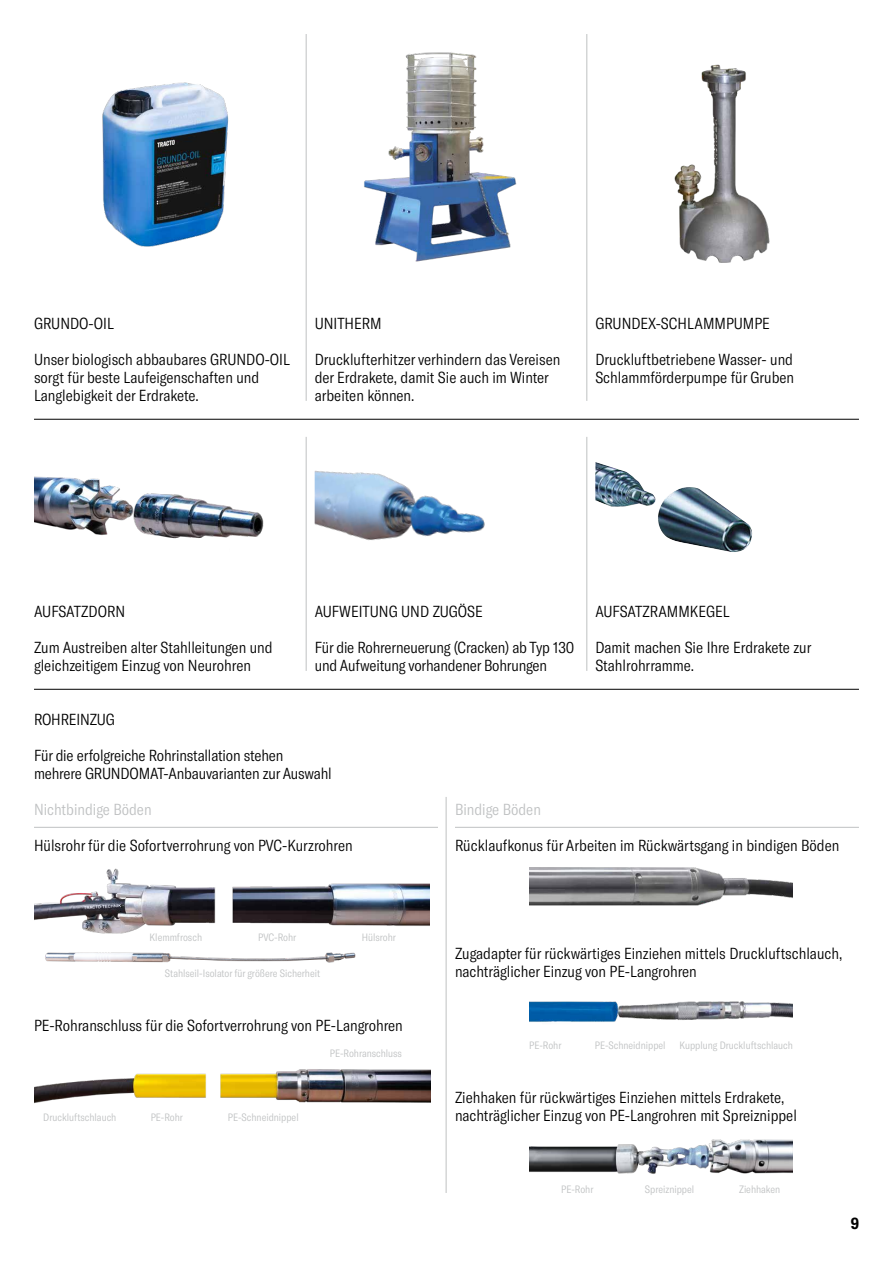
<style>
.page{position:relative;width:893px;height:1263px;background:#fff}
.page>*{position:absolute;margin:0;border:0;box-sizing:border-box;transform-origin:0 0}
.t1{font:300 condensed 15.75px/18px "GT America";color:#000}
.t2{font:300 condensed 15.75px "GT America";color:#bfc1c2}
.t3{font:700 condensed 15.75px "GT America";color:#000}
.t4{font:300 condensed 10.5px "GT America";color:#bfc1c2}
</style>
<div class="page">
<img style="left:364px;top:52px;width:153px;height:210px">
<img style="left:674px;top:64px;width:96px;height:199px">
<img style="left:102px;top:82px;width:127px;height:165px">
<img style="left:34px;top:476px;width:230px;height:63px">
<img style="left:315px;top:470px;width:170px;height:71px">
<img style="left:595px;top:462px;width:158px;height:90px">
<hr style="left:34px;top:419px;width:825px;height:1px;background:#000">
<hr style="left:34px;top:689px;width:825px;height:1px;background:#000">
<hr style="left:306px;top:34px;width:1px;height:367px;background:#bfc1c2">
<hr style="left:586px;top:34px;width:1px;height:367px;background:#bfc1c2">
<hr style="left:306px;top:437px;width:1px;height:234px;background:#bfc1c2">
<hr style="left:446px;top:797px;width:1px;height:396px;background:#bfc1c2">
<hr style="left:586px;top:437px;width:1px;height:234px;background:#bfc1c2">
<hr style="left:34px;top:827px;width:404px;height:1px;background:#bfc1c2">
<hr style="left:455px;top:827px;width:404px;height:1px;background:#bfc1c2">
<img style="left:34px;top:869px;width:395px;height:65px">
<img style="left:34px;top:1069px;width:396px;height:35px">
<img style="left:529px;top:1001px;width:264px;height:21px">
<img style="left:529px;top:1139px;width:264px;height:35px">
<img style="left:529px;top:867px;width:264px;height:39px">
<img style="left:45px;top:952px;width:311px;height:11px">
<p class="t1" style="left:34px;top:314px;width:81px">GRUNDO-OIL</p>
<p class="t1" style="left:34px;top:350px;width:258px">Unser biologisch abbaubares GRUNDO-OIL sorgt für beste Laufeigenschaften und<br>Langlebigkeit der Erdrakete.</p>
<p class="t1" style="left:315px;top:314px;width:69px">UNITHERM</p>
<p class="t1" style="left:315px;top:350px;width:247px">Drucklufterhitzer verhindern das Vereisen der Erdrakete, damit Sie auch im Winter arbeiten können.</p>
<p class="t1" style="left:595px;top:314px;width:176px">GRUNDEX-SCHLAMMPUMPE</p>
<p class="t1" style="left:595px;top:350px;width:200px">Druckluftbetriebene Wasser- und<br>Schlammförderpumpe für Gruben</p>
<p class="t1" style="left:34px;top:602px;width:93px">AUFSATZDORN</p>
<p class="t1" style="left:34px;top:638px;width:240px">Zum Austreiben alter Stahlleitungen und gleichzeitigem Einzug von Neurohren</p>
<p class="t1" style="left:315px;top:602px;width:170px">AUFWEITUNG UND ZUGÖSE</p>
<p class="t1" style="left:315px;top:638px;width:261px">Für die Rohrerneuerung (Cracken) ab Typ 130 und Aufweitung vorhandener Bohrungen</p>
<p class="t1" style="left:34px;top:710px;width:82px">ROHREINZUG</p>
<p class="t1" style="left:34px;top:746px;width:299px">Für die erfolgreiche Rohrinstallation stehen mehrere GRUNDOMAT-Anbauvarianten zur Auswahl</p>
<p class="t1" style="left:595px;top:602px;width:136px">AUFSATZRAMMKEGEL</p>
<p class="t1" style="left:595px;top:638px;width:218px">Damit machen Sie Ihre Erdrakete zur<br>Stahlrohrramme.</p>
<p class="t2" style="left:34px;top:800px;width:119px">Nichtbindige Böden</p>
<p class="t2" style="left:455px;top:800px;width:87px">Bindige Böden</p>
<p class="t1" style="left:34px;top:837px;width:320px">Hülsrohr für die Sofortverrohrung von PVC-Kurzrohren</p>
<p class="t1" style="left:455px;top:836px;width:386px">Rücklaufkonus für Arbeiten im Rückwärtsgang in bindigen Böden</p>
<p class="t4" style="left:150px;top:931px;width:54px">Klemmfrosch</p>
<p class="t4" style="left:258px;top:931px;width:40px">PVC-Rohr</p>
<p class="t4" style="left:362px;top:931px;width:36px">Hülsrohr</p>
<p class="t4" style="left:165px;top:967px;width:157px">Stahlseil-Isolator für größere Sicherheit</p>
<p class="t1" style="left:34px;top:1016px;width:370px">PE-Rohranschluss für die Sofortverrohrung von PE-Langrohren</p>
<p class="t4" style="left:43px;top:1111px;width:75px">Druckluftschlauch</p>
<p class="t4" style="left:151px;top:1111px;width:34px">PE-Rohr</p>
<p class="t4" style="left:228px;top:1111px;width:72px">PE-Schneidnippel</p>
<p class="t4" style="left:330px;top:1047px;width:74px">PE-Rohranschluss</p>
<p class="t1" style="left:455px;top:944px;width:389px">Zugadapter für rückwärtiges Einziehen mittels Druckluftschlauch, nachträglicher Einzug von PE-Langrohren</p>
<p class="t4" style="left:529px;top:1039px;width:34px">PE-Rohr</p>
<p class="t4" style="left:595px;top:1039px;width:72px">PE-Schneidnippel</p>
<p class="t4" style="left:680px;top:1039px;width:115px">Kupplung Druckluftschlauch</p>
<p class="t1" style="left:455px;top:1088px;width:343px">Ziehhaken für rückwärtiges Einziehen mittels Erdrakete, nachträglicher Einzug von PE-Langrohren mit Spreiznippel</p>
<p class="t4" style="left:561px;top:1183px;width:34px">PE-Rohr</p>
<p class="t4" style="left:645px;top:1183px;width:51px">Spreiznippel</p>
<p class="t4" style="left:739px;top:1183px;width:42px">Ziehhaken</p>
<p class="t3" style="left:851px;top:1214px;width:10px">9</p>
</div>
